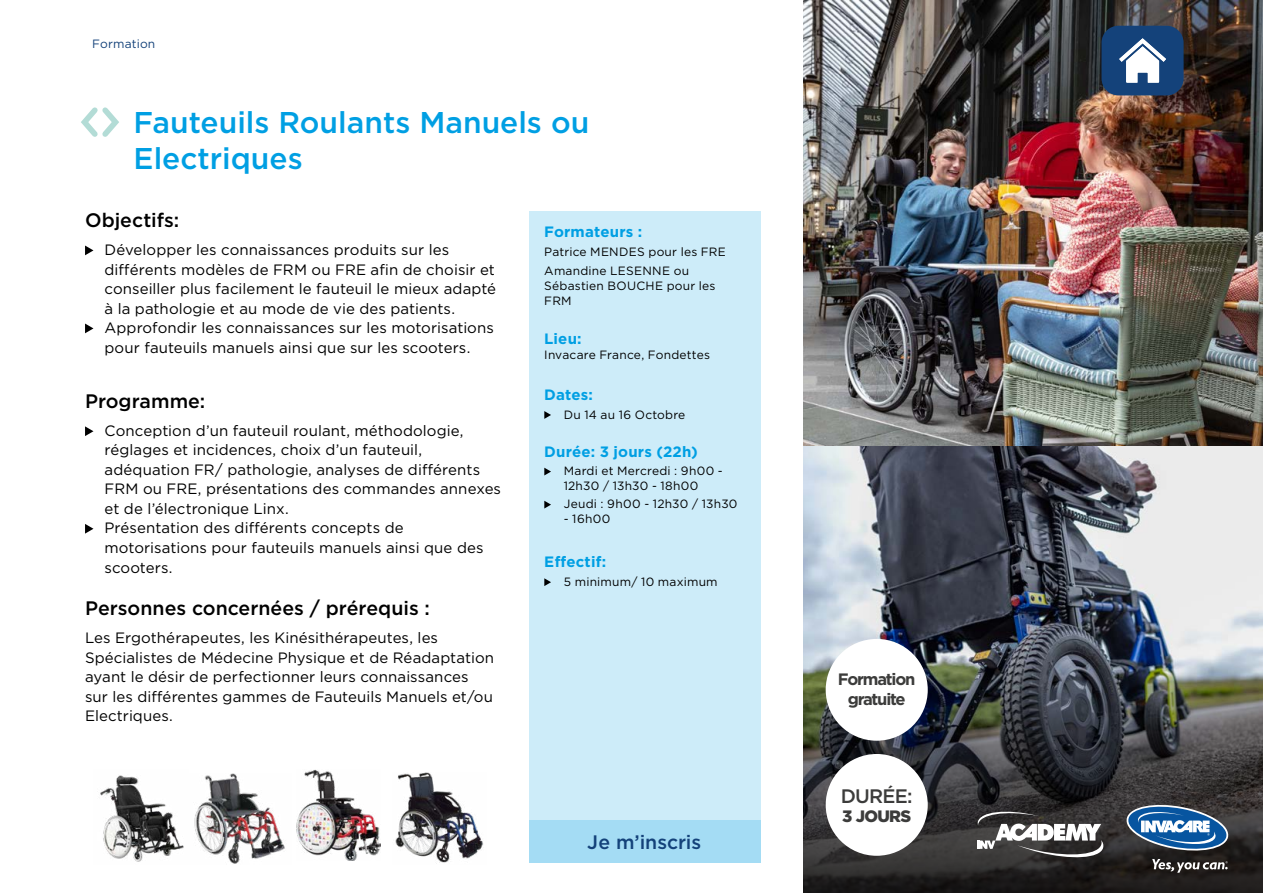
<style>
.page{position:relative;width:1263px;height:893px;background:#fff}
.page>*{position:absolute;margin:0;border:0;box-sizing:border-box;transform-origin:0 0}
.t1{font:500 30px/36px "Gotham";color:#009fe3}
.t2{font:500 19.5px "Gotham";color:#000}
.t3{font:500 19.5px "Gotham";letter-spacing:-.005em;color:#14427a}
.t4{font:500 19.5px "Gotham";letter-spacing:-.04em;color:#3c3c3b}
.t5{font:700 16.5px/19.8px "Gotham";letter-spacing:-.07em;color:#3c3c3b;text-align:center}
.t6{font:900 16.5px "Gotham";letter-spacing:-.04em;color:#3c3c3b}
.t7{font:15px/19.5px "Gotham";letter-spacing:.005em;color:#000}
.t8{font:700 15px "Gotham";letter-spacing:.01em;color:#009fe3}
.t9{font:12px/19.2px "Gotham";letter-spacing:.02em;color:#000}
.t10{font:12px "Gotham";letter-spacing:.015em;color:#14427a}
</style>
<div class="page">
<img style="left:804px;top:0;width:459px;height:663px">
<div style="left:529px;top:212px;width:232px;height:651px;background:#cdecf9"></div>
<div style="left:529px;top:820px;width:232px;height:43px;background:#a4dcf4"></div>
<svg style="left:804px;top:663px;width:459px;height:230px;background:#3a3c3c"></svg>
<svg style="left:85px;top:246px;width:8px;height:9px"></svg>
<svg style="left:85px;top:324px;width:8px;height:9px"></svg>
<svg style="left:85px;top:426px;width:8px;height:10px"></svg>
<svg style="left:85px;top:524px;width:8px;height:10px"></svg>
<svg style="left:544px;top:411px;width:7px;height:8px"></svg>
<svg style="left:544px;top:468px;width:7px;height:7px"></svg>
<svg style="left:544px;top:501px;width:7px;height:7px"></svg>
<svg style="left:544px;top:578px;width:7px;height:8px"></svg>
<div style="left:826px;top:639px;width:102px;height:102px;background:#fff;border-radius:50%"></div>
<div style="left:826px;top:754px;width:102px;height:102px;background:#fff;border-radius:50%"></div>
<svg style="left:81px;top:107px;width:38px;height:30px"></svg>
<img style="left:297px;top:769px;width:83px;height:92px">
<img style="left:194px;top:773px;width:91px;height:91px">
<img style="left:100px;top:775px;width:84px;height:87px">
<img style="left:395px;top:772px;width:88px;height:92px">
<div style="left:1101px;top:26px;width:82px;height:69px;background:#14427a;border-radius:17px"></div>
<svg style="left:1119px;top:38px;width:47px;height:45px"></svg>
<svg style="left:977px;top:808px;width:127px;height:52px"></svg>
<svg style="left:1126px;top:805px;width:102px;height:68px;background:#4b627a"></svg>
<p class="t10" style="left:92px;top:37px;width:65px">Formation</p>
<h1 class="t1" style="left:134px;top:104px;width:457px">Fauteuils Roulants Manuels ou<br>Electriques</h1>
<h2 class="t2" style="left:85px;top:207px;width:96px">Objectifs:</h2>
<p class="t7" style="left:105px;top:240px;width:393px">Développer les connaissances produits sur les différents modèles de FRM ou FRE afin de choisir et conseiller plus facilement le fauteuil le mieux adapté à la pathologie et au mode de vie des patients.<br>Approfondir les connaissances sur les motorisations pour fauteuils manuels ainsi que sur les scooters.</p>
<h2 class="t2" style="left:85px;top:388px;width:122px">Programme:</h2>
<p class="t7" style="left:105px;top:421px;width:398px">Conception d’un fauteuil roulant, méthodologie, réglages et incidences, choix d’un fauteuil, adéquation FR/ pathologie, analyses de différents FRM ou FRE, présentations des commandes annexes et de l’électronique Linx.<br>Présentation des différents concepts de motorisations pour fauteuils manuels ainsi que des scooters.</p>
<h2 class="t2" style="left:85px;top:596px;width:346px">Personnes concernées / prérequis :</h2>
<p class="t7" style="left:85px;top:628px;width:410px">Les Ergothérapeutes, les Kinésithérapeutes, les Spécialistes de Médecine Physique et de Réadaptation ayant le désir de perfectionner leurs connaissances sur les différentes gammes de Fauteuils Manuels et/ou Electriques.</p>
<p class="t8" style="left:544px;top:221px;width:99px">Formateurs :</p>
<p class="t9" style="left:544px;top:242px;width:183px">Patrice MENDES pour les FRE<br>Amandine LESENNE ou</p>
<p class="t9" style="left:544px;top:278px;width:173px;line-height:15px">Sébastien BOUCHE pour les<br>FRM</p>
<p class="t8" style="left:544px;top:328px;width:39px">Lieu:</p>
<p class="t9" style="left:544px;top:345px;width:167px">Invacare France, Fondettes</p>
<p class="t8" style="left:544px;top:385px;width:50px">Dates:</p>
<p class="t9" style="left:564px;top:405px;width:123px">Du 14 au 16 Octobre</p>
<p class="t8" style="left:544px;top:441px;width:155px">Durée: 3 jours (22h)</p>
<p class="t9" style="left:564px;top:464px;width:161px;line-height:14.4px">Mardi et Mercredi : 9h00 -<br>12h30 / 13h30 - 18h00</p>
<p class="t9" style="left:564px;top:495px;width:175px">Jeudi : 9h00 - 12h30 / 13h30</p>
<p class="t9" style="left:564px;top:509px;width:48px">- 16h00</p>
<p class="t8" style="left:544px;top:552px;width:63px">Effectif:</p>
<p class="t9" style="left:564px;top:572px;width:155px">5 minimum/ 10 maximum</p>
<h2 class="t3" style="left:587px;top:829px;width:115px">Je m’inscris</h2>
<p class="t5" style="left:838px;top:669px;width:79px">Formation gratuite</p>
<h2 class="t4" style="left:841px;top:783px;width:73px">DURÉE:</h2>
<p class="t6" style="left:842px;top:805px;width:71px">3 JOURS</p>
</div>
